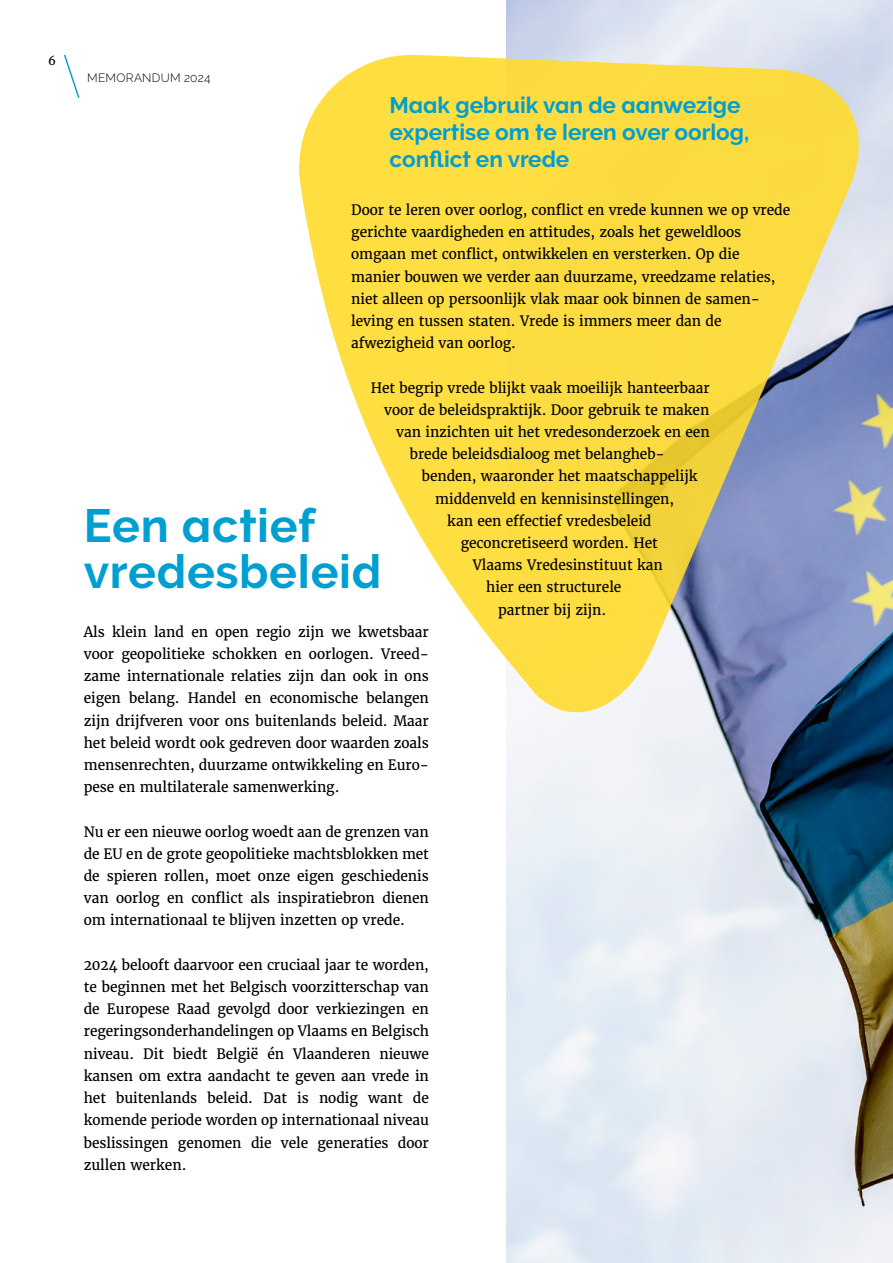
<style>
.page{position:relative;width:893px;height:1263px;background:#fff}
.page>*{position:absolute;margin:0;border:0;box-sizing:border-box;transform-origin:0 0}
.t1{font:700 46.5px/46.5px "Raleway";letter-spacing:.015em;color:#009fd2}
.t2{font:700 22.5px/27px "Raleway";color:#009fd2}
.t3{font:14.25px/22.2px "Merriweather";letter-spacing:-.005em;color:#000;text-align:justify}
.t4{font:300 12px "Raleway";letter-spacing:.025em;color:#000}
.t5{font:12px "Merriweather";color:#000}
</style>
<div class="page">
<svg style="left:63px;top:54px;width:17px;height:44px"></svg>
<img style="left:506px;top:0;width:387px;height:1263px">
<svg style="left:299px;top:52px;width:577px;height:679px;fill:#fcdd42"></svg>
<p class="t5" style="left:48px;top:53px;width:9px">6</p>
<p class="t4" style="left:87px;top:71px;width:125px">MEMORANDUM 2024</p>
<h2 class="t2" style="left:390px;top:92px;width:361px">Maak gebruik van de aanwezige expertise om te leren over oorlog, conflict en vrede</h2>
<p class="t3" style="left:351px;top:199px;width:440px;text-align:left">Door te leren over oorlog, conflict en vrede kunnen we op vrede gerichte vaardigheden en attitudes, zoals het geweldloos omgaan met conflict, ontwikkelen en versterken. Op die manier bouwen we verder aan duurzame, vreedzame relaties, niet alleen op persoonlijk vlak maar ook binnen de samen&shy;leving en tussen staten. Vrede is immers meer dan de afwezigheid van oorlog.</p>
<p class="t3" style="left:371px;top:376px;width:340px">Het begrip vrede blijkt vaak moeilijk hanteerbaar</p>
<p class="t3" style="left:384px;top:399px;width:327px">voor de beleidspraktijk. Door gebruik te maken</p>
<p class="t3" style="left:396px;top:421px;width:315px">van inzichten uit het vredesonderzoek en een</p>
<p class="t3" style="left:410px;top:443px;width:256px">brede beleidsdialoog met belangheb-</p>
<p class="t3" style="left:422px;top:465px;width:277px">benden, waaronder het maatschappelijk</p>
<p class="t3" style="left:435px;top:487px;width:240px">middenveld en kennisinstellingen,</p>
<p class="t3" style="left:447px;top:510px;width:206px">kan een effectief vredesbeleid</p>
<p class="t3" style="left:461px;top:532px;width:199px">geconcretiseerd worden. Het</p>
<p class="t3" style="left:473px;top:554px;width:191px">Vlaams Vredesinstituut kan</p>
<p class="t3" style="left:486px;top:576px;width:137px">hier een structurele</p>
<p class="t3" style="left:498px;top:598px;width:110px">partner bij zijn.</p>
<h1 class="t1" style="left:84px;top:502px;width:299px">Een actief vredesbeleid</h1>
<p class="t3" style="left:84px;top:621px;width:347px">Als klein land en open regio zijn we kwetsbaar voor geopolitieke schokken en oorlogen. Vreed&shy;zame internationale relaties zijn dan ook in ons eigen belang. Handel en economische belangen zijn drijfveren voor ons buitenlands beleid. Maar het beleid wordt ook gedreven door waarden zoals mensenrechten, duurzame ontwikkeling en Euro&shy;pese en multilaterale samenwerking.</p>
<p class="t3" style="left:84px;top:820px;width:347px">Nu er een nieuwe oorlog woedt aan de grenzen van de EU en de grote geopolitieke machtsblokken met de spieren rollen, moet onze eigen geschiedenis van oorlog en conflict als inspiratiebron dienen om internationaal te blijven inzetten op vrede.</p>
<p class="t3" style="left:84px;top:954px;width:347px">2024 belooft daarvoor een cruciaal jaar te worden, te beginnen met het Belgisch voorzitterschap van de Europese Raad gevolgd door verkiezingen en regeringsonderhandelingen op Vlaams en Belgisch niveau. Dit biedt België én Vlaanderen nieuwe kansen om extra aandacht te geven aan vrede in het buitenlands beleid. Dat is nodig want de komende periode worden op internationaal niveau beslissingen genomen die vele generaties door zullen werken.</p>
</div>
